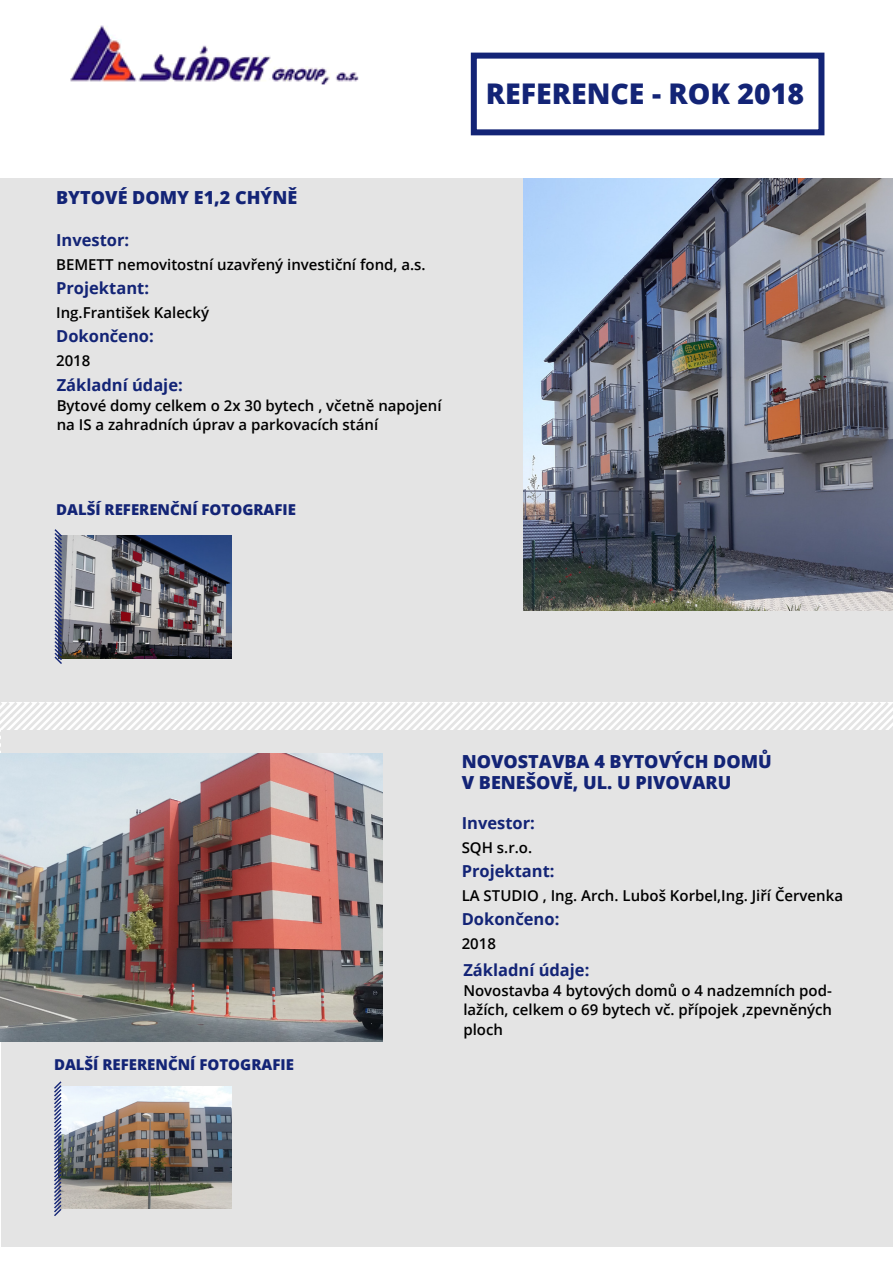
<style>
.page{position:relative;width:893px;height:1263px;background:#fff}
.page>*{position:absolute;margin:0;border:0;box-sizing:border-box;transform-origin:0 0}
.t1{font:800 28.5px "Open Sans";color:#132476}
.t2{font:800 18px/21.6px "Open Sans";color:#132476}
.t3{font:700 16.5px "Open Sans";color:#132476}
.t4{font:600 15px/19.5px "Open Sans";color:#000}
.t5{font:800 15px "Open Sans";color:#132476}
</style>
<div class="page">
<div style="left:0;top:179px;width:893px;height:523px;background:#e4e4e4"></div>
<svg style="left:0;top:702px;width:893px;height:52px"></svg>
<img style="left:70px;top:25px;width:289px;height:60px">
<img style="left:523px;top:179px;width:370px;height:432px">
<img style="left:63px;top:535px;width:168px;height:123px">
<svg style="left:54px;top:529px;width:9px;height:135px"></svg>
<div style="left:471px;top:53px;width:353px;height:82px;border:6px solid #132476"></div>
<div style="left:1px;top:730px;width:892px;height:517px;background:#e4e4e4"></div>
<img style="left:0;top:754px;width:382px;height:288px">
<img style="left:63px;top:1086px;width:168px;height:123px">
<svg style="left:54px;top:1081px;width:9px;height:135px"></svg>
<p class="t2" style="left:56px;top:185px;width:243px">BYTOVÉ DOMY E1,2 CHÝNĚ</p>
<p class="t3" style="left:56px;top:228px;width:75px">Investor:</p>
<p class="t4" style="left:56px;top:254px;width:371px">BEMETT nemovitostní uzavřený investiční fond, a.s.</p>
<p class="t3" style="left:56px;top:276px;width:94px">Projektant:</p>
<p class="t4" style="left:56px;top:302px;width:154px">Ing.František Kalecký</p>
<p class="t3" style="left:56px;top:324px;width:99px">Dokončeno:</p>
<p class="t4" style="left:56px;top:350px;width:36px">2018</p>
<p class="t3" style="left:57px;top:374px;width:128px">Základní údaje:</p>
<p class="t4" style="left:57px;top:395px;width:386px">Bytové domy celkem o 2x 30 bytech , včetně napojení na IS a zahradních úprav a parkovacích stání</p>
<p class="t5" style="left:56px;top:499px;width:241px">DALŠÍ REFERENČNÍ FOTOGRAFIE</p>
<h1 class="t1" style="left:486px;top:72px;width:320px">REFERENCE - ROK 2018</h1>
<p class="t5" style="left:54px;top:1053px;width:241px">DALŠÍ REFERENČNÍ FOTOGRAFIE</p>
<p class="t2" style="left:462px;top:749px;width:312px">NOVOSTAVBA 4 BYTOVÝCH DOMŮ<br>V BENE</p>
<p class="t2" style="left:526px;top:771px;width:207px">ŠOVĚ, UL. U PIVOVARU</p>
<p class="t3" style="left:462px;top:811px;width:75px">Investor:</p>
<p class="t4" style="left:462px;top:837px;width:72px">SQH s.r.o.</p>
<p class="t3" style="left:462px;top:859px;width:94px">Projektant:</p>
<p class="t4" style="left:462px;top:885px;width:383px">LA STUDIO , Ing. Arch. Luboš Korbel,Ing. Jiří Červenka</p>
<p class="t3" style="left:462px;top:907px;width:99px">Dokončeno:</p>
<p class="t4" style="left:462px;top:933px;width:36px">2018</p>
<p class="t3" style="left:463px;top:958px;width:128px">Základní údaje:</p>
<p class="t4" style="left:463px;top:980px;width:370px;text-align:justify">Novostavba 4 bytových domů o 4 nadzemních pod&shy;lažích, celkem o 69 bytech vč. přípojek ,zpevněných ploch</p>
</div>
